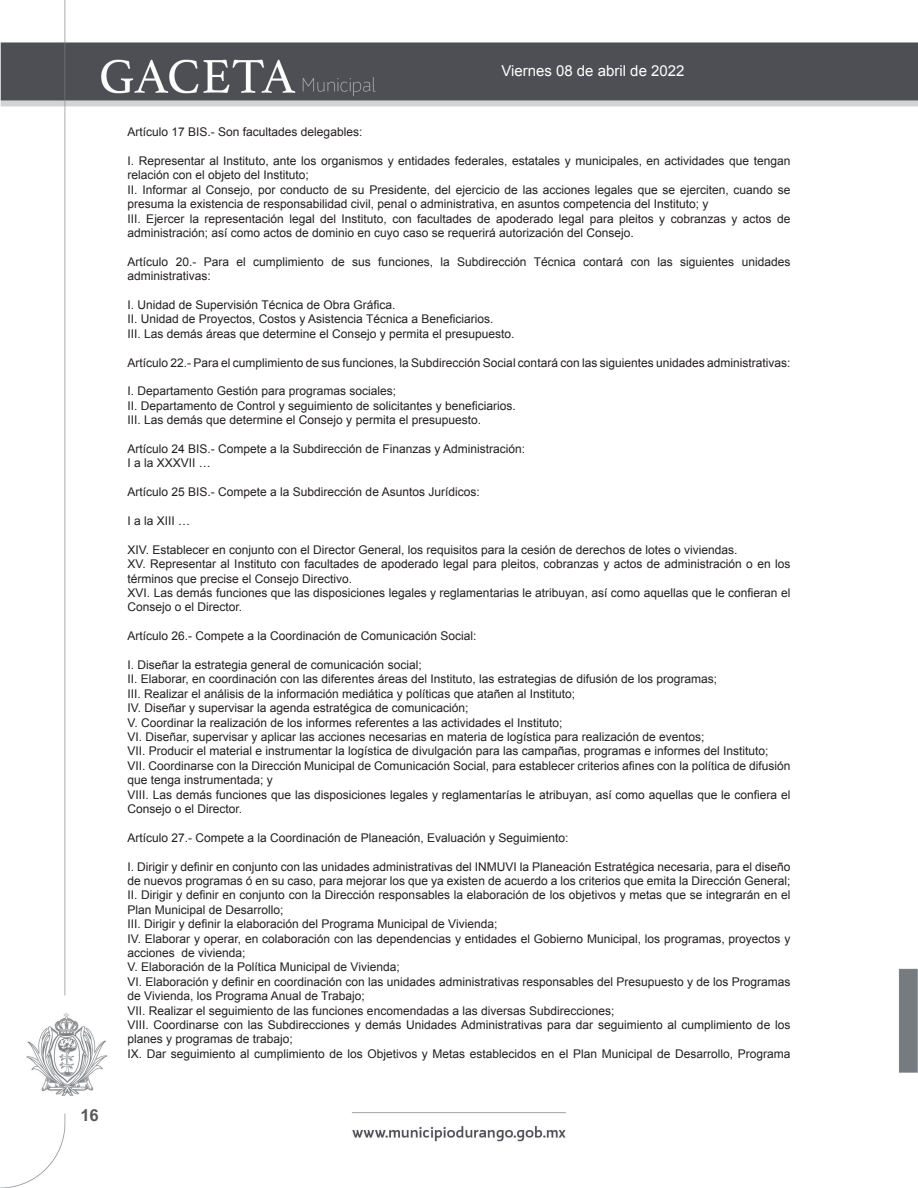
<style>
.page{position:relative;width:918px;height:1188px;background:#fff}
.page>*{position:absolute;margin:0;border:0;box-sizing:border-box;transform-origin:0 0}
.t1{font:700 16.5px "Arial";color:#57585a}
.t2{font:15px "Arial";color:#fff}
.t3{font:12px/14.4px "Arial";color:#231f20}
</style>
<div class="page">
<img style="left:0;top:0;width:918px;height:1188px">
<h1 class="t1" style="left:80px;top:1105px;width:20px">16</h1>
<p class="t2" style="left:501px;top:61px;width:185px">Viernes 08 de abril de 2022</p>
<p class="t3" style="left:128px;top:125px;width:236px">Artículo 17 BIS.- Son facultades delegables:</p>
<p class="t3" style="left:128px;top:154px;width:664px">I. Representar al Instituto, ante los organismos y entidades federales, estatales y municipales, en actividades que tengan relación con el objeto del Instituto;<br>II. Informar al Consejo, por conducto de su Presidente, del ejercicio de las acciones legales que se ejerciten, cuando se presuma la existencia de responsabilidad civil, penal o administrativa, en asuntos competencia del Instituto; y<br>III. Ejercer la representación legal del Instituto, con facultades de apoderado legal para pleitos y cobranzas y actos de administración; así como actos de dominio en cuyo caso se requerirá autorización del Consejo.</p>
<p class="t3" style="left:128px;top:255px;width:664px">Artículo 20.- Para el cumplimiento de sus funciones, la Subdirección Técnica contará con las siguientes unidades administrativas:</p>
<p class="t3" style="left:128px;top:298px;width:388px">I. Unidad de Supervisión Técnica de Obra Gráfica.<br>II. Unidad de Proyectos, Costos y Asistencia Técnica a Beneficiarios.<br>III. Las demás áreas que determine el Consejo y permita el presupuesto.</p>
<p class="t3" style="left:128px;top:355px;width:664px">Artículo 22.- Para el cumplimiento de sus funciones, la Subdirección Social contará con las siguientes unidades administrativas:</p>
<p class="t3" style="left:128px;top:384px;width:390px">I. Departamento Gestión para programas sociales;<br>II. Departamento de Control y seguimiento de solicitantes y beneficiarios.<br>III. Las demás que determine el Consejo y permita el presupuesto.</p>
<p class="t3" style="left:128px;top:442px;width:399px">Artículo 24 BIS.- Compete a la Subdirección de Finanzas y Administración:<br>I a la XXXVII …</p>
<p class="t3" style="left:128px;top:485px;width:354px">Artículo 25 BIS.- Compete a la Subdirección de Asuntos Jurídicos:</p>
<p class="t3" style="left:128px;top:514px;width:64px">I a la XIII …</p>
<p class="t3" style="left:128px;top:543px;width:664px">XIV. Establecer en conjunto con el Director General, los requisitos para la cesión de derechos de lotes o viviendas.<br>XV. Representar al Instituto con facultades de apoderado legal para pleitos, cobranzas y actos de administración o en los términos que precise el Consejo Directivo.<br>XVI. Las demás funciones que las disposiciones legales y reglamentarias le atribuyan, así como aquellas que le confieran el Consejo o el Director.</p>
<p class="t3" style="left:128px;top:629px;width:350px">Artículo 26.- Compete a la Coordinación de Comunicación Social:</p>
<p class="t3" style="left:128px;top:658px;width:664px">I. Diseñar la estrategia general de comunicación social;<br>II. Elaborar, en coordinación con las diferentes áreas del Instituto, las estrategias de difusión de los programas;<br>III. Realizar el análisis de la información mediática y políticas que atañen al Instituto;<br>IV. Diseñar y supervisar la agenda estratégica de comunicación;<br>V. Coordinar la realización de los informes referentes a las actividades el Instituto;<br>VI. Diseñar, supervisar y aplicar las acciones necesarias en materia de logística para realización de eventos;<br>VII. Producir el material e instrumentar la logística de divulgación para las campañas, programas e informes del Instituto;<br>VII. Coordinarse con la Dirección Municipal de Comunicación Social, para establecer criterios afines con la política de difusión que tenga instrumentada; y<br>VIII. Las demás funciones que las disposiciones legales y reglamentarías le atribuyan, así como aquellas que le confiera el Consejo o el Director.</p>
<p class="t3" style="left:128px;top:831px;width:442px">Artículo 27.- Compete a la Coordinación de Planeación, Evaluación y Seguimiento:</p>
<p class="t3" style="left:128px;top:859px;width:664px">I. Dirigir y definir en conjunto con las unidades administrativas del INMUVI la Planeación Estratégica necesaria, para el diseño de nuevos programas ó en su caso, para mejorar los que ya existen de acuerdo a los criterios que emita la Dirección General; II. Dirigir y definir en conjunto con la Dirección responsables la elaboración de los objetivos y metas que se integrarán en el Plan Municipal de Desarrollo;<br>III. Dirigir y definir la elaboración del Programa Municipal de Vivienda;<br>IV. Elaborar y operar, en colaboración con las dependencias y entidades el Gobierno Municipal, los programas, proyectos y acciones de vivienda;<br>V. Elaboración de la Política Municipal de Vivienda;<br>VI. Elaboración y definir en coordinación con las unidades administrativas responsables del Presupuesto y de los Programas de Vivienda, los Programa Anual de Trabajo;<br>VII. Realizar el seguimiento de las funciones encomendadas a las diversas Subdirecciones;<br>VIII. Coordinarse con las Subdirecciones y demás Unidades Administrativas para dar seguimiento al cumplimiento de los planes y programas de trabajo;<br>IX. Dar seguimiento al cumplimiento de los Objetivos y Metas establecidos en el Plan Municipal de Desarrollo, Programa</p>
</div>
